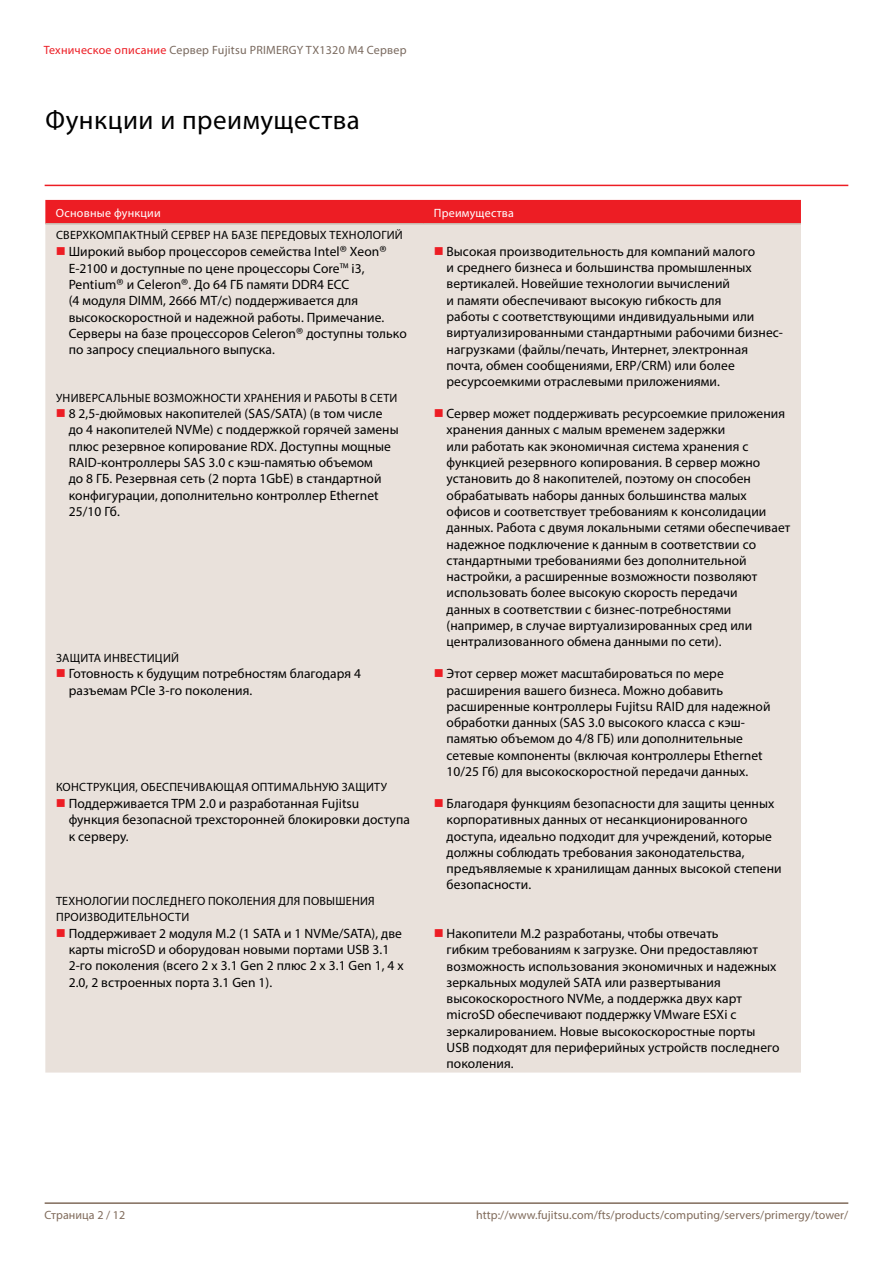
<style>
.page{position:relative;width:893px;height:1263px;background:#fff}
.page>*{position:absolute;margin:0;border:0;box-sizing:border-box;transform-origin:0 0}
.t1{font:27px "Myriad Pro";letter-spacing:.02em;color:#000}
.t2{font:13.5px/16.4px "Myriad Pro";letter-spacing:.005em;color:#000}
.t3{font:12px/16.5px "Myriad Pro";letter-spacing:.02em;color:#000}
.t4{font:12px "Myriad Pro";letter-spacing:.005em;color:#806b5b}
.t5{font:12px "Myriad Pro";letter-spacing:.02em;color:#79695e}
.t6{font:12px "Myriad Pro";letter-spacing:.02em;color:#fff}
.s1{color:#ed1d24}
.s2{font-family:"Fujitsu Sans";font-weight:300}
</style>
<div class="page">
<hr style="left:45px;top:1202px;width:803px;height:2px;background:#806b5b">
<div style="left:45px;top:200px;width:756px;height:23px;background:#ed1d24"></div>
<div style="left:45px;top:225px;width:756px;height:847px;background:#e9e1db"></div>
<hr style="left:45px;top:223px;width:378px;height:2px;background:#c9bbb0">
<hr style="left:423px;top:223px;width:378px;height:2px;background:#c9bbb0">
<hr style="left:45px;top:185px;width:803px;height:1px;background:#ed1d24">
<svg style="left:57px;top:247px;width:8px;height:8px"></svg>
<svg style="left:435px;top:247px;width:8px;height:8px"></svg>
<svg style="left:57px;top:409px;width:8px;height:8px"></svg>
<svg style="left:435px;top:409px;width:8px;height:8px"></svg>
<svg style="left:57px;top:669px;width:8px;height:8px"></svg>
<svg style="left:435px;top:669px;width:8px;height:8px"></svg>
<svg style="left:57px;top:799px;width:8px;height:8px"></svg>
<svg style="left:435px;top:799px;width:8px;height:8px"></svg>
<svg style="left:57px;top:929px;width:8px;height:8px"></svg>
<svg style="left:435px;top:929px;width:8px;height:8px"></svg>
<p class="t5" style="left:44px;top:43px;width:364px"><span class="s1">Техническое описание</span> Сервер Fujitsu PRIMERGY TX1320 M4 Сервер</p>
<h1 class="t1" style="left:45px;top:103px;width:316px">Функции и преимущества</h1>
<p class="t6" style="left:56px;top:206px;width:106px">Основные функции</p>
<p class="t6" style="left:434px;top:206px;width:82px">Преимущества</p>
<p class="t3" style="left:56px;top:227px;width:348px">СВЕРХКОМПАКТНЫЙ СЕРВЕР НА БАЗЕ ПЕРЕДОВЫХ ТЕХНОЛОГИЙ</p>
<p class="t2" style="left:69px;top:243px;width:340px">Широкий выбор процессоров семейства Intel<span class="s2">®</span> Xeon<span class="s2">® </span>E-2100 и доступные по цене процессоры Core<span class="s2">™</span> i3, Pentium<span class="s2">®</span> и Celeron<span class="s2">®</span>. До 64 ГБ памяти DDR4 ECC<br>(4 модуля DIMM, 2666 МТ/с) поддерживается для высокоскоростной и надежной работы. Примечание.<br>Серверы на базе процессоров Celeron<span class="s2">®</span> доступны только по запросу специального выпуска.</p>
<p class="t2" style="left:447px;top:243px;width:338px">Высокая производительность для компаний малого<br>и среднего бизнеса и большинства промышленных вертикалей. Новейшие технологии вычислений<br>и памяти обеспечивают высокую гибкость для<br>работы с соответствующими индивидуальными или виртуализированными стандартными рабочими бизнес&shy;нагрузками (файлы/печать, Интернет, электронная почта, обмен сообщениями, ERP/CRM) или более ресурсоемкими отраслевыми приложениями.</p>
<p class="t3" style="left:56px;top:389px;width:343px">УНИВЕРСАЛЬНЫЕ ВОЗМОЖНОСТИ ХРАНЕНИЯ И РАБОТЫ В СЕТИ</p>
<p class="t2" style="left:69px;top:405px;width:331px">8 2,5-дюймовых накопителей (SAS/SATA) (в том числе до 4 накопителей NVMe) с поддержкой горячей замены плюс резервное копирование RDX. Доступны мощные RAID-контроллеры SAS 3.0 с кэш-памятью объемом<br>до 8 ГБ. Резервная сеть (2 порта 1GbE) в стандартной конфигурации, дополнительно контроллер Ethernet 25/10 Гб.</p>
<p class="t2" style="left:447px;top:405px;width:345px">Сервер может поддерживать ресурсоемкие приложения хранения данных с малым временем задержки<br>или работать как экономичная система хранения с функцией резервного копирования. В сервер можно установить до 8 накопителей, поэтому он способен обрабатывать наборы данных большинства малых офисов и соответствует требованиям к консолидации данных. Работа с двумя локальными сетями обеспечивает надежное подключение к данным в соответствии со стандартными требованиями без дополнительной настройки, а расширенные возможности позволяют использовать более высокую скорость передачи<br>данных в соответствии с бизнес-потребностями (например, в случае виртуализированных сред или централизованного обмена данными по сети).</p>
<p class="t3" style="left:56px;top:649px;width:124px">ЗАЩИТА ИНВЕСТИЦИЙ</p>
<p class="t2" style="left:69px;top:665px;width:294px">Готовность к будущим потребностям благодаря 4 разъемам PCIe 3-го поколения.</p>
<p class="t2" style="left:447px;top:665px;width:325px">Этот сервер может масштабироваться по мере расширения вашего бизнеса. Можно добавить расширенные контроллеры Fujitsu RAID для надежной обработки данных (SAS 3.0 высокого класса с кэш&shy;памятью объемом до 4/8 ГБ) или дополнительные сетевые компоненты (включая контроллеры Ethernet 10/25 Гб) для высокоскоростной передачи данных.</p>
<p class="t3" style="left:56px;top:779px;width:333px">КОНСТРУКЦИЯ, ОБЕСПЕЧИВАЮЩАЯ ОПТИМАЛЬНУЮ ЗАЩИТУ</p>
<p class="t2" style="left:69px;top:795px;width:343px">Поддерживается TPM 2.0 и разработанная Fujitsu функция безопасной трехсторонней блокировки доступа к серверу.</p>
<p class="t2" style="left:447px;top:795px;width:337px">Благодаря функциям безопасности для защиты ценных корпоративных данных от несанкционированного доступа, идеально подходит для учреждений, которые должны соблюдать требования законодательства, предъявляемые к хранилищам данных высокой степени безопасности.</p>
<p class="t3" style="left:56px;top:892px;width:320px">ТЕХНОЛОГИИ ПОСЛЕДНЕГО ПОКОЛЕНИЯ ДЛЯ ПОВЫШЕНИЯ<br>ПРОИЗВОДИТЕЛЬНОСТИ</p>
<p class="t2" style="left:69px;top:925px;width:337px">Поддерживает 2 модуля M.2 (1 SATA и 1 NVMe/SATA), две карты microSD и оборудован новыми портами USB 3.1<br>2-го поколения (всего 2 х 3.1 Gen 2 плюс 2 x 3.1 Gen 1, 4 x 2.0, 2 встроенных порта 3.1 Gen 1).</p>
<p class="t2" style="left:447px;top:925px;width:335px">Накопители M.2 разработаны, чтобы отвечать<br>гибким требованиям к загрузке. Они предоставляют возможность использования экономичных и надежных зеркальных модулей SATA или развертывания высокоскоростного NVMe, а поддержка двух карт microSD обеспечивают поддержку VMware ESXi с зеркалированием. Новые высокоскоростные порты USB подходят для периферийных устройств последнего поколения.</p>
<p class="t4" style="left:45px;top:1207px;width:82px">Страница 2 / 12</p>
<p class="t4" style="left:476px;top:1207px;width:374px">http://www.fujitsu.com/fts/products/computing/servers/primergy/tower/</p>
</div>
